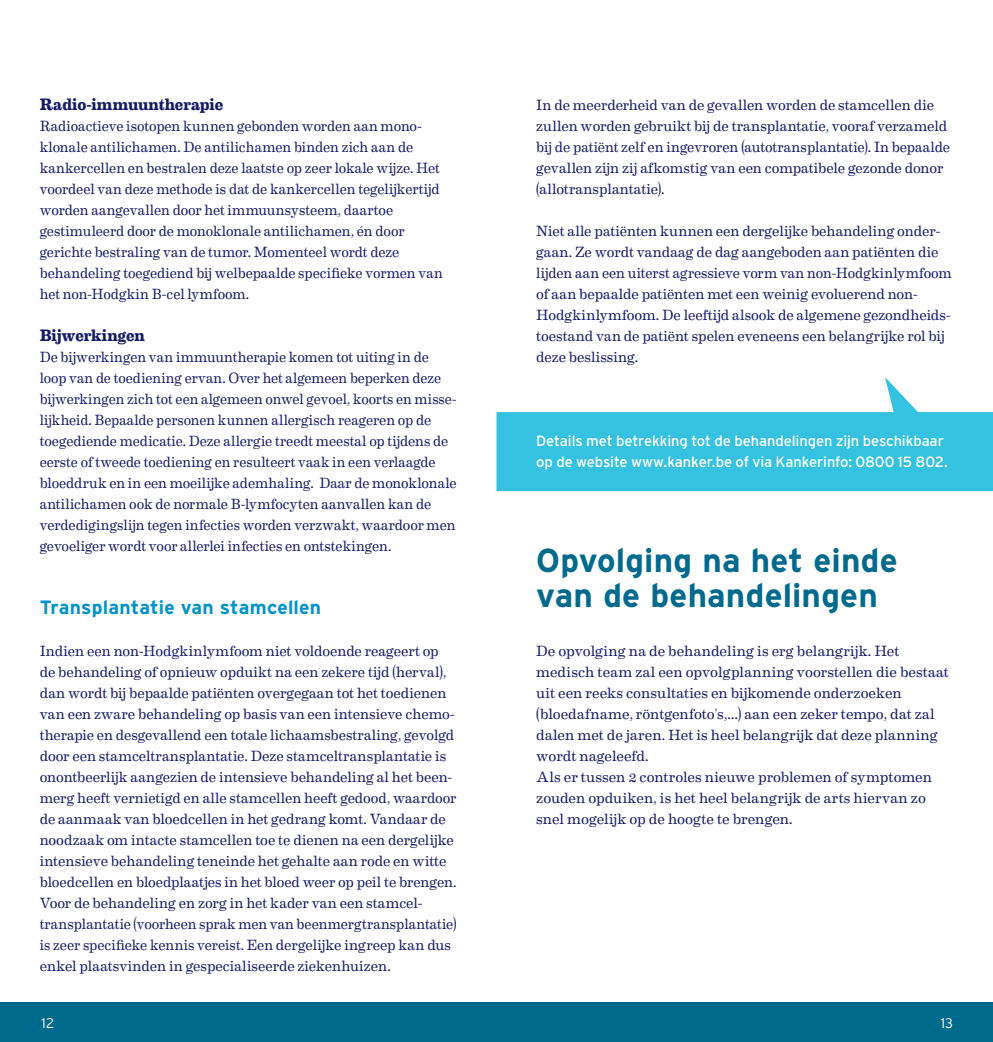
<style>
.page{position:relative;width:993px;height:1042px;background:#fff}
.page>*{position:absolute;margin:0;border:0;box-sizing:border-box;transform-origin:0 0}
._3_Titel_Niveau_1{font:700 33.25px/35px "Interstate";letter-spacing:.005em;color:#006a8d}
._4_Titel_Niveau_2{font:700 19.25px "Interstate";letter-spacing:.005em;color:#0092c8}
._7_Titel_niveau_3{font:700 16.62px "Eames Century Modern";letter-spacing:-.005em;color:#141b64}
.A_Body{font:14.88px/21px "Eames Century Modern";letter-spacing:-.005em;color:#141b64}
.A_Body-2{font:14.88px/21px "Eames Century Modern";letter-spacing:-.005em;color:#141b64;scale:.95 1}
.A_Body_kader{font:14.88px/21px "Interstate";letter-spacing:-.01em;color:#fff}
.t1{font:300 14px "Interstate";color:#fff}
</style>
<div class="page">
<svg style="left:496px;top:377px;width:496px;height:114px;fill:#35c2e0"></svg>
<div style="left:0;top:1002px;width:992px;height:40px;background:#006a8d"></div>
<p class="_7_Titel_niveau_3" style="left:40px;top:91px;width:185px">Radio-immuuntherapie</p>
<p class="A_Body-2" style="left:40px;top:114px;width:426px">Radioactieve isotopen kunnen gebonden worden aan mono&shy;klonale antilichamen. De antilichamen binden zich aan de kankercellen en bestralen deze laatste op zeer lokale wijze. Het voordeel van deze methode is dat de kankercellen tegelijkertijd worden aangevallen door het immuunsysteem, daartoe gestimuleerd door de monoklonale antilichamen, én door gerichte bestraling van de tumor. Momenteel wordt deze behandeling toegediend bij welbepaalde specifieke vormen van het non-Hodgkin B-cel lymfoom.</p>
<p class="_7_Titel_niveau_3" style="left:40px;top:322px;width:107px">Bijwerkingen</p>
<p class="A_Body-2" style="left:40px;top:345px;width:440px">De bijwerkingen van immuuntherapie komen tot uiting in de loop van de toediening ervan. Over het algemeen beperken deze bijwerkingen zich tot een algemeen onwel gevoel, koorts en misse&shy;lijkheid. Bepaalde personen kunnen allergisch reageren op de toegediende medicatie. Deze allergie treedt meestal op tijdens de eerste of tweede toediening en resulteert vaak in een verlaagde bloeddruk en in een moeilijke ademhaling. Daar de monoklonale antilichamen ook de normale B-lymfocyten aanvallen kan de verdedigingslijn tegen infecties worden verzwakt, waardoor men gevoeliger wordt voor allerlei infecties en ontstekingen.</p>
<p class="_4_Titel_Niveau_2" style="left:40px;top:595px;width:283px">Transplantatie van stamcellen</p>
<p class="A_Body" style="left:40px;top:639px;width:418px">Indien een non-Hodgkinlymfoom niet voldoende reageert op de behandeling of opnieuw opduikt na een zekere tijd (herval), dan wordt bij bepaalde patiënten overgegaan tot het toedienen van een zware behandeling op basis van een intensieve chemo&shy;therapie en desgevallend een totale lichaamsbestraling, gevolgd door een stamceltransplantatie. Deze stamceltransplantatie is onontbeerlijk aangezien de intensieve behandeling al het been&shy;merg heeft vernietigd en alle stamcellen heeft gedood, waardoor de aanmaak van bloedcellen in het gedrang komt. Vandaar de noodzaak om intacte stamcellen toe te dienen na een dergelijke intensieve behandeling teneinde het gehalte aan rode en witte bloedcellen en bloedplaatjes in het bloed weer op peil te brengen.<br>Voor de behandeling en zorg in het kader van een stamcel&shy;transplantatie (voorheen sprak men van beenmergtransplantatie) is zeer specifieke kennis vereist. Een dergelijke ingreep kan dus enkel plaatsvinden in gespecialiseerde ziekenhuizen.</p>
<p class="A_Body" style="left:536px;top:93px;width:415px">In de meerderheid van de gevallen worden de stamcellen die zullen worden gebruikt bij de transplantatie, vooraf verzameld bij de patiënt zelf en ingevroren (autotransplantatie). In bepaalde gevallen zijn zij afkomstig van een compatibele gezonde donor (allotransplantatie).</p>
<p class="A_Body" style="left:536px;top:219px;width:417px">Niet alle patiënten kunnen een dergelijke behandeling onder&shy;gaan. Ze wordt vandaag de dag aangeboden aan patiënten die lijden aan een uiterst agressieve vorm van non-Hodgkinlymfoom of aan bepaalde patiënten met een weinig evoluerend non-Hodgkinlymfoom. De leeftijd alsook de algemene gezondheids&shy;toestand van de patiënt spelen eveneens een belangrijke rol bij deze beslissing.</p>
<p class="A_Body_kader" style="left:536px;top:430px;width:413px">Details met betrekking tot de behandelingen zijn beschikbaar op de website www.kanker.be of via Kankerinfo: 0800 15 802.</p>
<p class="_3_Titel_Niveau_1" style="left:536px;top:542px;width:363px">Opvolging na het einde van de behandelingen</p>
<p class="A_Body" style="left:536px;top:639px;width:414px">De opvolging na de behandeling is erg belangrijk. Het medisch team zal een opvolgplanning voorstellen die bestaat uit een reeks consultaties en bijkomende onderzoeken (bloedafname, röntgenfoto's,…) aan een zeker tempo, dat zal dalen met de jaren. Het is heel belangrijk dat deze planning wordt nageleefd.</p>
<p class="A_Body" style="left:536px;top:765px;width:397px">Als er tussen 2 controles nieuwe problemen of symptomen zouden opduiken, is het heel belangrijk de arts hiervan zo snel mogelijk op de hoogte te brengen.</p>
<p class="t1" style="left:42px;top:1014px;width:14px">12</p>
<p class="t1" style="left:940px;top:1014px;width:14px">13</p>
</div>
